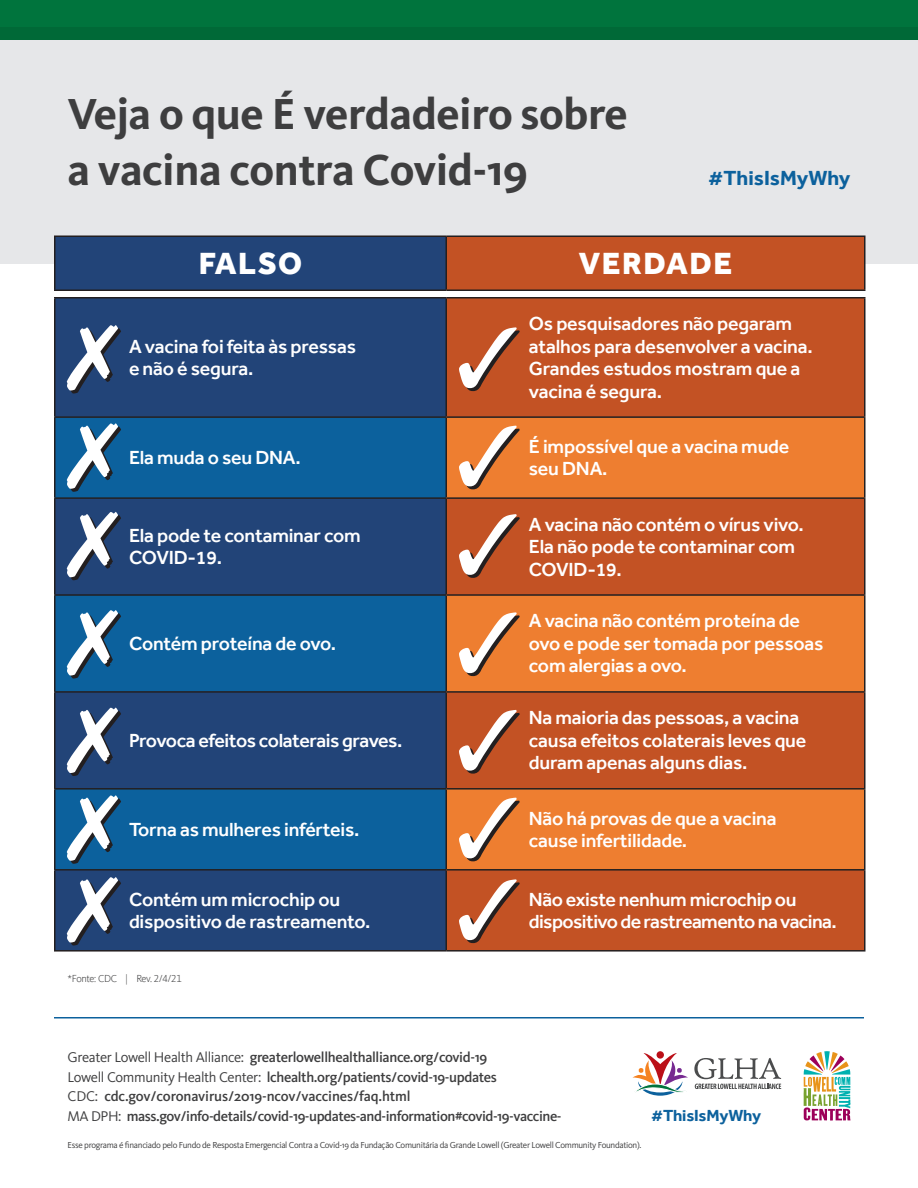
<style>
.page{position:relative;width:918px;height:1188px;background:#fff}
.page>*{position:absolute;margin:0;border:0;box-sizing:border-box;transform-origin:0 0}
.Subheader_CHIP{font:700 45px/55.5px "Kievit OT";letter-spacing:-.01em;color:#3e3e3f}
.OBJECTIVE{font:800 31.5px "Effra";letter-spacing:.05em;color:#fff}
.Subheader_CHIP-2{font:700 21px "Effra";color:#0c619d}
.OBJECTIVE-2{font:500 19.5px/22.5px "Effra";letter-spacing:-.01em;color:#fff}
.OBJECTIVE-3{font:500 19.5px/22.5px "Effra";letter-spacing:-.03em;color:#fff}
.Subheader_CHIP-3{font:700 16.5px "Effra";letter-spacing:-.01em;color:#0c619d}
.LISTS_CHIP{font:500 14.7px "Kievit OT";letter-spacing:-.025em;color:#3e3e3f}
.BODY_CHIP{font:300 10.5px "Kievit Offc";letter-spacing:-.03em;color:#3e3e3f}
.LISTS_CHIP-2{font:9px "Kievit OT";letter-spacing:-.035em;color:#3e3e3f}
.s1{font-weight:400}
</style>
<div class="page">
<div style="left:0;top:27px;width:918px;height:236px;background:#e6e7e9"></div>
<div style="left:56px;top:298px;width:390px;height:652px;background:#224478"></div>
<div style="left:447px;top:298px;width:417px;height:652px;background:#c35224"></div>
<svg style="left:56px;top:418px;width:390px;height:451px;background:#15548d"></svg>
<svg style="left:447px;top:418px;width:417px;height:451px;background:#db6a2a"></svg>
<hr style="left:54px;top:297px;width:392px;height:1px;background:#231f20">
<hr style="left:54px;top:298px;width:2px;height:118px;background:#231f20">
<hr style="left:446px;top:297px;width:420px;height:1px;background:#231f20">
<hr style="left:446px;top:298px;width:1px;height:118px;background:#231f20">
<hr style="left:864px;top:298px;width:2px;height:118px;background:#231f20">
<hr style="left:54px;top:416px;width:392px;height:2px;background:#231f20">
<hr style="left:54px;top:418px;width:2px;height:79px;background:#231f20">
<hr style="left:446px;top:416px;width:420px;height:2px;background:#231f20">
<hr style="left:446px;top:418px;width:1px;height:79px;background:#231f20">
<hr style="left:864px;top:418px;width:2px;height:79px;background:#231f20">
<hr style="left:54px;top:497px;width:392px;height:2px;background:#231f20">
<hr style="left:54px;top:499px;width:2px;height:95px;background:#231f20">
<hr style="left:446px;top:497px;width:420px;height:2px;background:#231f20">
<hr style="left:446px;top:499px;width:1px;height:95px;background:#231f20">
<hr style="left:864px;top:499px;width:2px;height:95px;background:#231f20">
<hr style="left:54px;top:594px;width:392px;height:2px;background:#231f20">
<hr style="left:54px;top:596px;width:2px;height:95px;background:#231f20">
<hr style="left:446px;top:594px;width:420px;height:2px;background:#231f20">
<hr style="left:446px;top:596px;width:1px;height:95px;background:#231f20">
<hr style="left:864px;top:596px;width:2px;height:95px;background:#231f20">
<hr style="left:54px;top:691px;width:392px;height:2px;background:#231f20">
<hr style="left:54px;top:693px;width:2px;height:95px;background:#231f20">
<hr style="left:446px;top:691px;width:420px;height:2px;background:#231f20">
<hr style="left:446px;top:693px;width:1px;height:95px;background:#231f20">
<hr style="left:864px;top:693px;width:2px;height:95px;background:#231f20">
<hr style="left:54px;top:788px;width:392px;height:2px;background:#231f20">
<hr style="left:54px;top:790px;width:2px;height:79px;background:#231f20">
<hr style="left:446px;top:788px;width:420px;height:2px;background:#231f20">
<hr style="left:446px;top:790px;width:1px;height:79px;background:#231f20">
<hr style="left:864px;top:790px;width:2px;height:79px;background:#231f20">
<hr style="left:54px;top:869px;width:392px;height:2px;background:#231f20">
<hr style="left:54px;top:871px;width:2px;height:79px;background:#231f20">
<hr style="left:446px;top:869px;width:420px;height:2px;background:#231f20">
<hr style="left:446px;top:871px;width:1px;height:79px;background:#231f20">
<hr style="left:864px;top:871px;width:2px;height:79px;background:#231f20">
<hr style="left:54px;top:950px;width:392px;height:2px;background:#231f20">
<hr style="left:446px;top:950px;width:420px;height:2px;background:#231f20">
<div style="left:55px;top:236px;width:391px;height:54px;background:#224478"></div>
<div style="left:446px;top:236px;width:419px;height:54px;background:#c35224"></div>
<hr style="left:54px;top:236px;width:392px;height:1px;background:#231f20">
<hr style="left:54px;top:237px;width:2px;height:53px;background:#231f20">
<hr style="left:446px;top:236px;width:420px;height:1px;background:#231f20">
<hr style="left:446px;top:237px;width:1px;height:53px;background:#231f20">
<hr style="left:864px;top:237px;width:2px;height:53px;background:#231f20">
<hr style="left:54px;top:290px;width:392px;height:1px;background:#231f20">
<hr style="left:446px;top:290px;width:420px;height:1px;background:#231f20">
<div style="left:0;top:0;width:918px;height:40px;background:#00743d"></div>
<svg style="left:67px;top:325px;width:54px;height:69px"></svg>
<svg style="left:67px;top:423px;width:54px;height:69px"></svg>
<svg style="left:67px;top:512px;width:54px;height:68px"></svg>
<svg style="left:67px;top:610px;width:54px;height:69px"></svg>
<svg style="left:67px;top:707px;width:54px;height:69px"></svg>
<svg style="left:67px;top:877px;width:54px;height:69px"></svg>
<svg style="left:67px;top:795px;width:54px;height:69px"></svg>
<svg style="left:459px;top:327px;width:61px;height:64px"></svg>
<svg style="left:459px;top:426px;width:61px;height:63px"></svg>
<svg style="left:459px;top:514px;width:61px;height:64px"></svg>
<svg style="left:459px;top:612px;width:61px;height:64px"></svg>
<svg style="left:459px;top:710px;width:61px;height:64px"></svg>
<svg style="left:459px;top:879px;width:61px;height:64px"></svg>
<svg style="left:459px;top:798px;width:61px;height:63px"></svg>
<hr style="left:54px;top:1017px;width:810px;height:1px;background:#0c619d">
<svg style="left:632px;top:1053px;width:56px;height:43px"></svg>
<svg style="left:694px;top:1058px;width:87px;height:31px"></svg>
<svg style="left:804px;top:1051px;width:46px;height:69px"></svg>
<p class="Subheader_CHIP" style="left:68px;top:86px;width:562px">Veja o que É verdadeiro sobre a vacina contra Covid-19</p>
<p class="Subheader_CHIP-2" style="left:708px;top:165px;width:144px">#ThisIsMyWhy</p>
<p class="OBJECTIVE" style="left:199px;top:244px;width:105px">FALSO</p>
<p class="OBJECTIVE" style="left:579px;top:244px;width:155px">VERDADE</p>
<p class="OBJECTIVE-2" style="left:129px;top:335px;width:229px">A vacina foi feita às pressas e não é segura.</p>
<p class="OBJECTIVE-2" style="left:129px;top:446px;width:173px">Ela muda o seu DNA.</p>
<p class="OBJECTIVE-2" style="left:529px;top:312px;width:285px">Os pesquisadores não pegaram atalhos para desenvolver a vacina.<br>Grandes estudos mostram que a vacina é segura.</p>
<p class="OBJECTIVE-2" style="left:529px;top:435px;width:262px">É impossível que a vacina mude seu DNA.</p>
<p class="OBJECTIVE-2" style="left:129px;top:524px;width:233px">Ela pode te contaminar com<br>COVID-19.</p>
<p class="OBJECTIVE-2" style="left:529px;top:513px;width:277px">A vacina não contém o vírus vivo.<br>Ela não pode te contaminar com<br>COVID-19.</p>
<p class="OBJECTIVE-2" style="left:129px;top:632px;width:209px">Contém proteína de ovo.</p>
<p class="OBJECTIVE-2" style="left:129px;top:729px;width:275px">Provoca efeitos colaterais graves.</p>
<p class="OBJECTIVE-2" style="left:529px;top:609px;width:296px">A vacina não contém proteína de ovo e pode ser tomada por pessoas com alergias a ovo.</p>
<p class="OBJECTIVE-2" style="left:529px;top:706px;width:279px">Na maioria das pessoas, a vacina causa efeitos colaterais leves que duram apenas alguns dias.</p>
<p class="OBJECTIVE-2" style="left:129px;top:818px;width:232px">Torna as mulheres inférteis.</p>
<p class="OBJECTIVE-2" style="left:529px;top:807px;width:249px">Não há provas de que a vacina cause infertilidade.</p>
<p class="OBJECTIVE-2" style="left:129px;top:888px;width:243px">Contém um microchip ou dispositivo de rastreamento.</p>
<p class="OBJECTIVE-3" style="left:529px;top:888px;width:310px">Não existe nenhum microchip ou dispositivo de rastreamento na vacina.</p>
<p class="BODY_CHIP" style="left:68px;top:973px;width:116px">*Fonte: CDC | Rev. 2/4/21</p>
<p class="LISTS_CHIP" style="left:68px;top:1049px;width:421px"><span class="s1">Greater Lowell Health Alliance:</span> greaterlowellhealthalliance.org/covid-19</p>
<p class="LISTS_CHIP" style="left:68px;top:1068px;width:431px"><span class="s1">Lowell Community Health Center:</span> lchealth.org/patients/covid-19-updates</p>
<p class="LISTS_CHIP" style="left:68px;top:1088px;width:345px"><span class="s1">CDC:</span> cdc.gov/coronavirus/2019-ncov/vaccines/faq.html</p>
<p class="LISTS_CHIP" style="left:68px;top:1107px;width:496px"><span class="s1">MA DPH:</span> mass.gov/info-details/covid-19-updates-and-information#covid-19-vaccine-</p>
<p class="LISTS_CHIP-2" style="left:68px;top:1139px;width:575px">Esse programa é financiado pelo Fundo de Resposta Emergencial Contra a Covid-19 da Fundação Comunitária da Grande Lowell (Greater Lowell Community Foundation).</p>
<p class="Subheader_CHIP-3" style="left:651px;top:1105px;width:111px">#ThisIsMyWhy</p>
</div>
